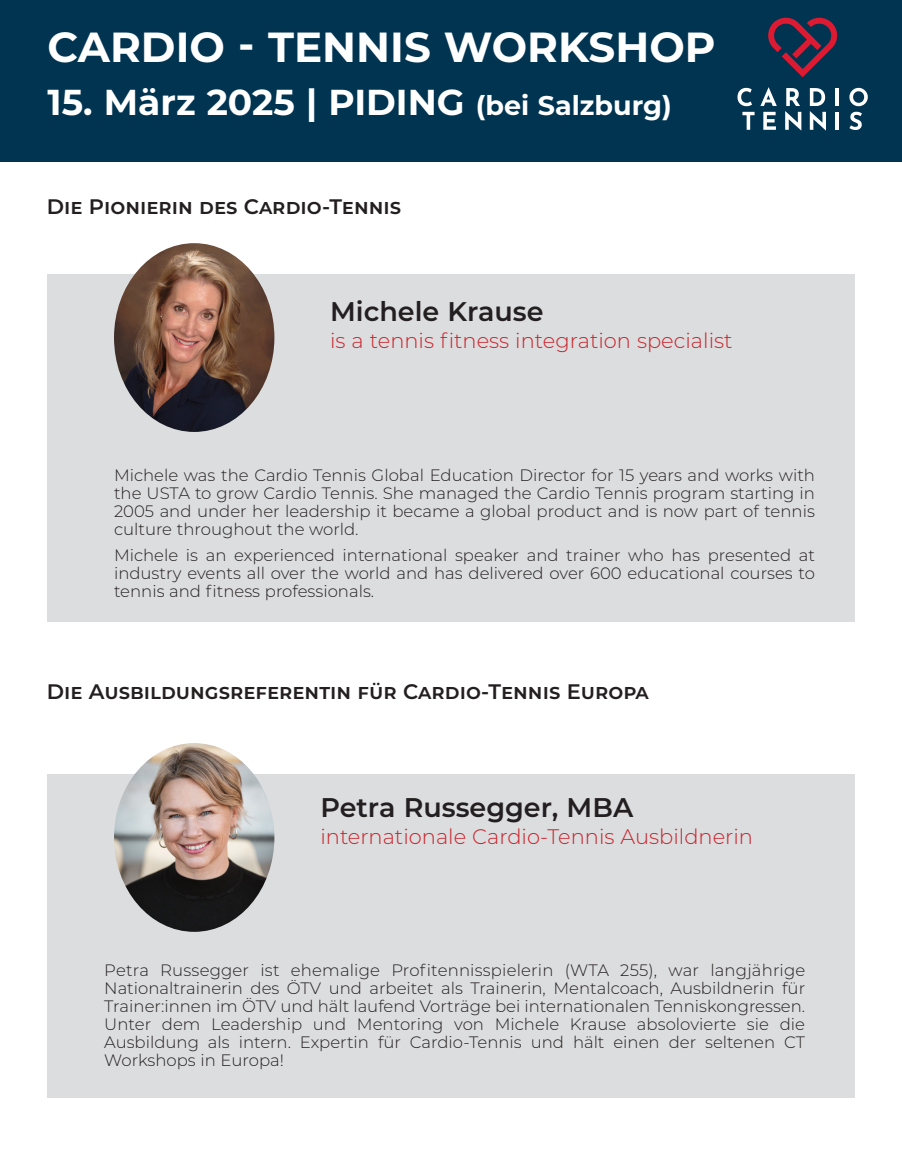
<style>
.page{position:relative;width:902px;height:1170px;background:#fff}
.page>*{position:absolute;margin:0;border:0;box-sizing:border-box;transform-origin:0 0}
.Reisen{font:700 42px "Montserrat";color:#fff}
.Reisen-2{font:700 36px "Montserrat";color:#fff}
.Reisen-3{font:600 27px "Montserrat";color:#231f20}
.Reisen-4{font:300 21px "Montserrat";color:#c8242b}
.Reisen-5{font:600 21px "Montserrat";color:#231f20}
.Reisen-6{font:300 16.5px/18px "Montserrat";color:#231f20;text-align:justify}
.s1{font-size:27px}
</style>
<div class="page">
<div style="left:47px;top:274px;width:807px;height:347px;background:#dcdddf"></div>
<img style="left:114px;top:243px;width:160px;height:189px">
<div style="left:0;top:0;width:901px;height:162px;background:#013451"></div>
<div style="left:47px;top:773px;width:807px;height:324px;background:#dcdddf"></div>
<img style="left:114px;top:743px;width:160px;height:188px">
<svg style="left:737px;top:88px;width:15px;height:18px"></svg>
<svg style="left:760px;top:87px;width:16px;height:19px"></svg>
<hr style="left:835px;top:88px;width:4px;height:18px;background:#fff">
<svg style="left:849px;top:88px;width:18px;height:18px"></svg>
<svg style="left:742px;top:112px;width:12px;height:18px"></svg>
<svg style="left:763px;top:112px;width:12px;height:18px"></svg>
<svg style="left:785px;top:88px;width:16px;height:42px"></svg>
<svg style="left:809px;top:88px;width:16px;height:42px"></svg>
<hr style="left:835px;top:112px;width:4px;height:18px;background:#fff">
<svg style="left:849px;top:112px;width:12px;height:18px"></svg>
<svg style="left:768px;top:17px;width:70px;height:60px"></svg>
<p class="Reisen" style="left:48px;top:17px;width:669px">CARDIO - TENNIS WORKSHOP</p>
<p class="Reisen-2" style="left:48px;top:76px;width:625px">15. März 2025 | PIDING <span class="s1">(bei Salzburg)</span></p>
<p class="Reisen-5" style="left:47px;top:191px;width:356px">Die Pionierin des Cardio-Tennis</p>
<p class="Reisen-3" style="left:330px;top:293px;width:215px">Michele Krause</p>
<p class="Reisen-4" style="left:330px;top:326px;width:404px">is a tennis fitness integration specialist</p>
<p class="Reisen-6" style="left:114px;top:465px;width:702px">Michele was the Cardio Tennis Global Education Director for 15 years and works with the USTA to grow Cardio Tennis. She managed the Cardio Tennis program starting in 2005 and under her leadership it became a global product and is now part of tennis culture throughout the world.</p>
<p class="Reisen-6" style="left:114px;top:545px;width:702px">Michele is an experienced international speaker and trainer who has presented at industry events all over the world and has delivered over 600 educational courses to tennis and fitness professionals.</p>
<p class="Reisen-5" style="left:47px;top:676px;width:603px">Die Ausbildungsreferentin für Cardio-Tennis Europa</p>
<p class="Reisen-3" style="left:320px;top:788px;width:314px">Petra Russegger, MBA</p>
<p class="Reisen-4" style="left:320px;top:821px;width:434px">internationale Cardio-Tennis Ausbildnerin</p>
<p class="Reisen-6" style="left:104px;top:960px;width:702px">Petra Russegger ist ehemalige Profitennisspielerin (WTA 255), war langjährige Nationaltrainerin des ÖTV und arbeitet als Trainerin, Mentalcoach, Ausbildnerin für Trainer:innen im ÖTV und hält laufend Vorträge bei internationalen Tenniskongressen.<br>Unter dem Leadership und Mentoring von Michele Krause absolovierte sie die Ausbildung als intern. Expertin für Cardio-Tennis und hält einen der seltenen CT Workshops in Europa!</p>
</div>
